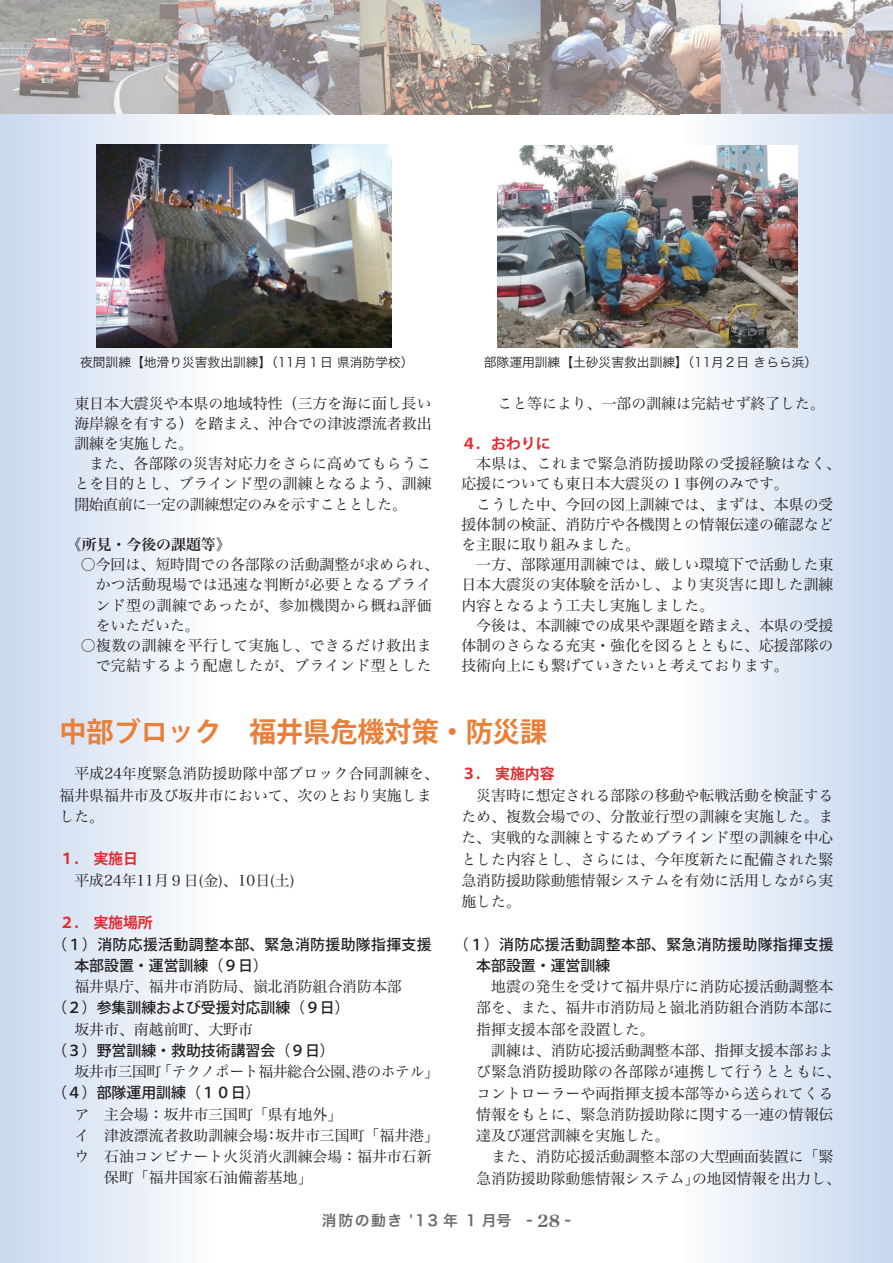
<style>
.page{position:relative;width:893px;height:1263px;background:#fff}
.page>*{position:absolute;margin:0;border:0;box-sizing:border-box;transform-origin:0 0}
.t1{font:700 27.6px "Koz Go Std";color:#e9803a}
.t2{font:14.85px/21.3px "Hira Min Pro W3";color:#231f20;text-align:justify}
.t3{font:14.85px/20.2px "Hira Min Pro W3";letter-spacing:.025em;color:#231f20}
.t4{font:500 14.85px/21.3px "Koz Go Std";letter-spacing:.025em;color:#231f20}
.t5{font:500 14.85px "Koz Go Std";color:#231f20}
.t6{font:700 14.85px "Koz Go Std";color:#e22c32}
.t7{font:14.85px "Hira Min Pro W3";letter-spacing:-.03em;color:#231f20}
.t8{font:14.85px "Hira Kaku Pro W6";letter-spacing:.1em;color:#6c6d70}
.t9{font:14.85px "Hira Min Pro W6";color:#231f20}
.t10{font:12.75px "Hira Kaku Pro N W3";color:#231f20}
.s1{font-family:"Century Old Style Std";font-weight:700;font-size:16.95px}
</style>
<div class="page">
<img style="left:0;top:0;width:893px;height:115px">
<div style="left:0;top:115px;width:213px;height:1148px;background:linear-gradient(to right,#c9d8ee,#fcfdfd)"></div>
<div style="left:680px;top:115px;width:213px;height:1148px;background:linear-gradient(to right,#fdfdfe,#c6d6ed)"></div>
<img style="left:96px;top:145px;width:295px;height:202px">
<img style="left:498px;top:145px;width:299px;height:202px">
<p class="t10" style="left:80px;top:351px;width:335px">夜間訓練【地滑り災害救出訓練】（11月１日 県消防学校）</p>
<p class="t10" style="left:484px;top:351px;width:335px">部隊運用訓練【土砂災害救出訓練】（11月２日 きらら浜）</p>
<p class="t2" style="left:74px;top:391px;width:359px;line-height:20.2px">東日本大震災や本県の地域特性（三方を海に面し長い海岸線を有する）を踏まえ、沖合での津波漂流者救出訓練を実施した。</p>
<p class="t2" style="left:74px;top:452px;width:359px;line-height:20.2px;text-indent:15px">また、各部隊の災害対応力をさらに高めてもらうことを目的とし、ブラインド型の訓練となるよう、訓練開始直前に一定の訓練想定のみを示すこととした。</p>
<p class="t9" style="left:67px;top:531px;width:165px">《所見・今後の課題等》</p>
<p class="t3" style="left:96px;top:553px;width:345px;text-indent:-15px">○今回は、短時間での各部隊の活動調整が求められ、かつ活動現場では迅速な判断が必要となるブラインド型の訓練であったが、参加機関から概ね評価をいただいた。</p>
<p class="t3" style="left:81px;top:634px;width:352px;text-align:right">○複数の訓練を平行して実施し、できるだけ救出まで完結するよう配慮したが、ブラインド型とした</p>
<p class="t2" style="left:497px;top:391px;width:329px">こと等により、一部の訓練は完結せず終了した。</p>
<p class="t6" style="left:461px;top:434px;width:91px">４．おわりに</p>
<p class="t2" style="left:461px;top:452px;width:381px;line-height:20.2px;text-indent:15px">本県は、これまで緊急消防援助隊の受援経験はなく、応援についても東日本大震災の１事例のみです。</p>
<p class="t2" style="left:461px;top:492px;width:374px;line-height:20.2px;text-indent:15px">こうした中、今回の図上訓練では、まずは、本県の受援体制の検証、消防庁や各機関との情報伝達の確認などを主眼に取り組みました。</p>
<p class="t2" style="left:461px;top:553px;width:374px;line-height:20.2px;text-indent:15px">一方、部隊運用訓練では、厳しい環境下で活動した東日本大震災の実体験を活かし、より実災害に即した訓練内容となるよう工夫し実施しました。</p>
<p class="t2" style="left:461px;top:614px;width:374px;line-height:20.2px;text-indent:15px">今後は、本訓練での成果や課題を踏まえ、本県の受援体制のさらなる充実・強化を図るとともに、応援部隊の技術向上にも繋げていきたいと考えております。</p>
<h1 class="t1" style="left:60px;top:714px;width:489px">中部ブロック　福井県危機対策・防災課</h1>
<p class="t2" style="left:60px;top:762px;width:381px;text-align:left;text-indent:15px">平成24年度緊急消防援助隊中部ブロック合同訓練を、福井県福井市及び坂井市において、次のとおり実施しました。</p>
<p class="t6" style="left:60px;top:849px;width:80px">１.　実施日</p>
<p class="t2" style="left:74px;top:868px;width:222px">平成24年11月９日(金)、10日(土)</p>
<p class="t6" style="left:60px;top:913px;width:95px">２.　実施場所</p>
<p class="t4" style="left:74px;top:934px;width:359px;text-indent:-22px">（１）消防応援活動調整本部、緊急消防援助隊指揮支援本部設置・運営訓練（９日）</p>
<p class="t2" style="left:74px;top:974px;width:329px">福井県庁、福井市消防局、嶺北消防組合消防本部</p>
<p class="t5" style="left:52px;top:998px;width:299px">（２）参集訓練および受援対応訓練（９日）</p>
<p class="t2" style="left:74px;top:1017px;width:180px">坂井市、南越前町、大野市</p>
<p class="t5" style="left:52px;top:1041px;width:284px">（３）野営訓練・救助技術講習会（９日）</p>
<p class="t7" style="left:74px;top:1059px;width:366px">坂井市三国町「テクノポート福井総合公園、港のホテル」</p>
<p class="t5" style="left:52px;top:1083px;width:210px">（４）部隊運用訓練（１０日）</p>
<p class="t2" style="left:74px;top:1102px;width:277px">ア　主会場：坂井市三国町「県有地外」　</p>
<p class="t2" style="left:74px;top:1123px;width:366px">イ　津波漂流者救助訓練会場：坂井市三国町「福井港」</p>
<p class="t2" style="left:74px;top:1144px;width:359px">ウ　石油コンビナート火災消火訓練会場：福井市石新</p>
<p class="t2" style="left:104px;top:1166px;width:210px">保町「福井国家石油備蓄基地」</p>
<p class="t6" style="left:461px;top:764px;width:95px">３.　実施内容</p>
<p class="t2" style="left:461px;top:783px;width:374px;text-indent:15px">災害時に想定される部隊の移動や転戦活動を検証するため、複数会場での、分散並行型の訓練を実施した。また、実戦的な訓練とするためブラインド型の訓練を中心とした内容とし、さらには、今年度新たに配備された緊急消防援助隊動態情報システムを有効に活用しながら実施した。</p>
<p class="t4" style="left:476px;top:934px;width:359px;text-indent:-22px">（１）消防応援活動調整本部、緊急消防援助隊指揮支援本部設置・運営訓練</p>
<p class="t2" style="left:476px;top:974px;width:359px;text-indent:15px">地震の発生を受けて福井県庁に消防応援活動調整本部を、また、福井市消防局と嶺北消防組合消防本部に指揮支援本部を設置した。</p>
<p class="t2" style="left:476px;top:1038px;width:366px;text-align:left;text-indent:15px">訓練は、消防応援活動調整本部、指揮支援本部および緊急消防援助隊の各部隊が連携して行うとともに、コントローラーや両指揮支援本部等から送られてくる情報をもとに、緊急消防援助隊に関する一連の情報伝達及び運営訓練を実施した。</p>
<p class="t2" style="left:476px;top:1145px;width:366px;text-align:center">また、消防応援活動調整本部の大型画面装置に「緊<br>急消防援助隊動態情報システム」の地図情報を出力し、</p>
<p class="t8" style="left:322px;top:1207px;width:250px">消防の動き '13 年 1 月号 - <span class="s1">28</span> -</p>
</div>
